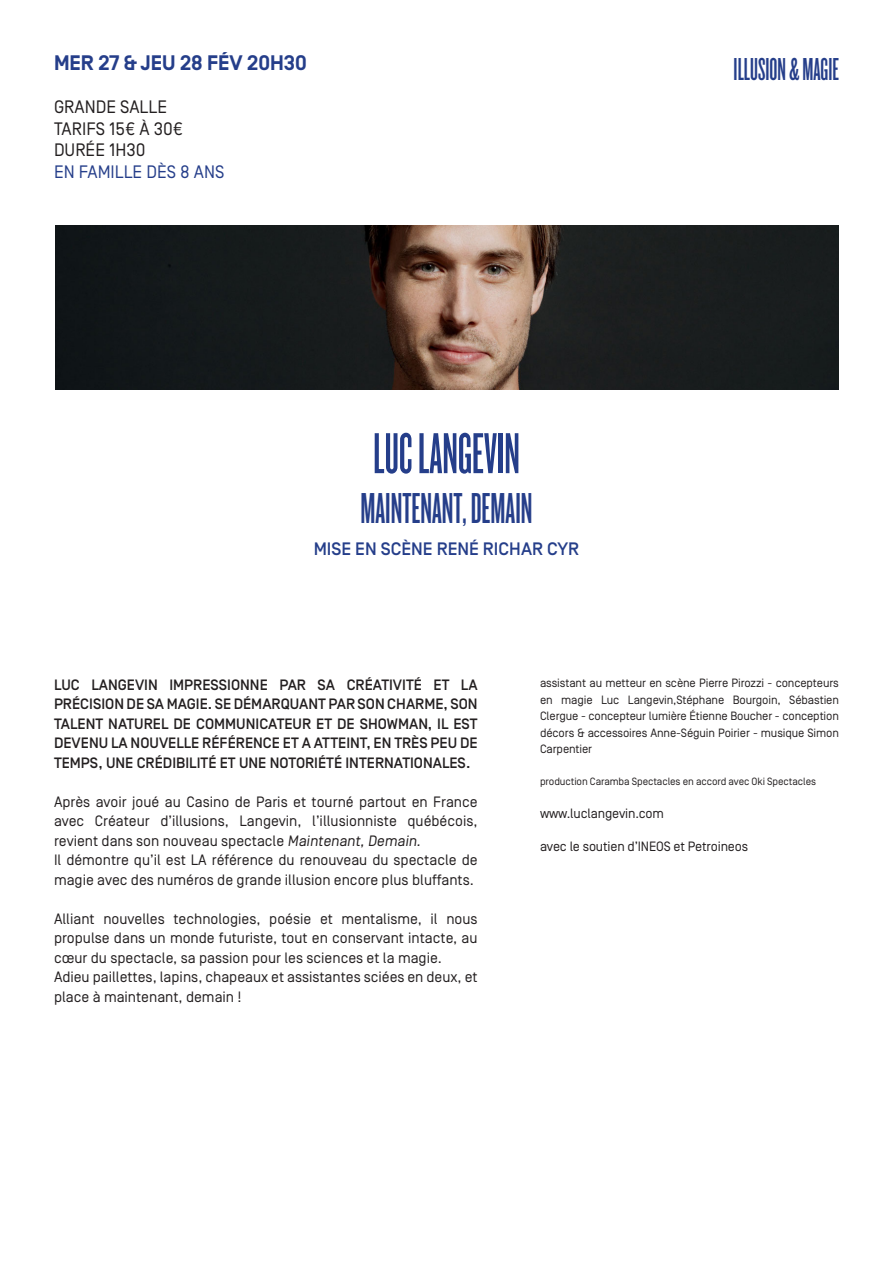
<style>
.page{position:relative;width:893px;height:1263px;background:#fff}
.page>*{position:absolute;margin:0;border:0;box-sizing:border-box;transform-origin:0 0}
.t1{font:60px "Knockout SALINS Medium";color:#253e8a}
.t2{font:45px "Knockout SALINS Medium";color:#253e8a}
.t3{font:33px "Knockout SALINS Medium";color:#253e8a}
.t4{font:700 21px "Simplon BP";color:#253e8a}
.t5{font:18px "Simplon BP Regular";color:#231f20}
.t6{font:500 18px "Simplon BP";color:#253e8a}
.t7{font:18px "Simplon BP Regular";color:#253e8a}
.t8{font:15px/19.5px "Simplon BP Regular";color:#231f20;text-align:justify}
.t9{font:500 15px/19.5px "Simplon BP";color:#231f20;text-align:justify}
.t10{font:13.5px "Simplon BP Regular";letter-spacing:-.01em;color:#231f20}
.t11{font:12px/16.5px "Simplon BP Regular";letter-spacing:-.01em;color:#231f20;text-align:justify}
.t12{font:10.5px "Simplon BP Regular";letter-spacing:-.01em;color:#231f20}
</style>
<div class="page">
<img style="left:56px;top:225px;width:783px;height:165px">
<p class="t4" style="left:54px;top:50px;width:254px">MER 27 &amp; JEU 28 FÉV 20H30</p>
<p class="t5" style="left:54px;top:96px;width:115px">GRANDE SALLE</p>
<p class="t5" style="left:54px;top:118px;width:131px">TARIFS 15€ À 30€</p>
<p class="t5" style="left:54px;top:140px;width:93px">DURÉE 1H30</p>
<p class="t7" style="left:54px;top:161px;width:172px">EN FAMILLE DÈS 8 ANS</p>
<p class="t1" style="left:373px;top:424px;width:148px">LUC LANGEVIN</p>
<p class="t2" style="left:360px;top:486px;width:174px">MAINTENANT, DEMAIN</p>
<p class="t6" style="left:314px;top:539px;width:267px">MISE EN SCÈNE RENÉ RICHAR CYR</p>
<p class="t3" style="left:734px;top:53px;width:107px">ILLUSION &amp; MAGIE</p>
<p class="t9" style="left:54px;top:675px;width:425px">LUC LANGEVIN IMPRESSIONNE PAR SA CRÉATIVITÉ ET LA PRÉCISION DE SA MAGIE. SE DÉMARQUANT PAR SON CHARME, SON TALENT NATUREL DE COMMUNICATEUR ET DE SHOWMAN, IL EST DEVENU LA NOUVELLE RÉFÉRENCE ET A ATTEINT, EN TRÈS PEU DE TEMPS, UNE CRÉDIBILITÉ ET UNE NOTORIÉTÉ INTERNATIONALES.</p>
<p class="t8" style="left:54px;top:791px;width:425px">Après avoir joué au Casino de Paris et tourné partout en France avec Créateur d’illusions, Langevin, l’illusionniste québécois, revient dans son nouveau spectacle Maintenant, Demain.</p>
<p class="t8" style="left:54px;top:850px;width:425px">Il démontre qu’il est LA référence du renouveau du spectacle de magie avec des numéros de grande illusion encore plus bluffants.</p>
<p class="t8" style="left:54px;top:908px;width:425px">Alliant nouvelles technologies, poésie et mentalisme, il nous propulse dans un monde futuriste, tout en conservant intacte, au cœur du spectacle, sa passion pour les sciences et la magie.</p>
<p class="t8" style="left:54px;top:967px;width:425px">Adieu paillettes, lapins, chapeaux et assistantes sciées en deux, et place à maintenant, demain !</p>
<p class="t11" style="left:540px;top:675px;width:300px">assistant au metteur en scène Pierre Pirozzi - concepteurs en magie Luc Langevin,Stéphane Bourgoin, Sébastien Clergue - concepteur lumière Étienne Boucher - conception décors &amp; accessoires Anne-Séguin Poirier - musique Simon Carpentier</p>
<p class="t12" style="left:540px;top:775px;width:277px">production Caramba Spectacles en accord avec Oki Spectacles</p>
<p class="t10" style="left:540px;top:805px;width:125px">www.luclangevin.com</p>
<p class="t10" style="left:540px;top:838px;width:210px">avec le soutien d’INEOS et Petroineos</p>
</div>
